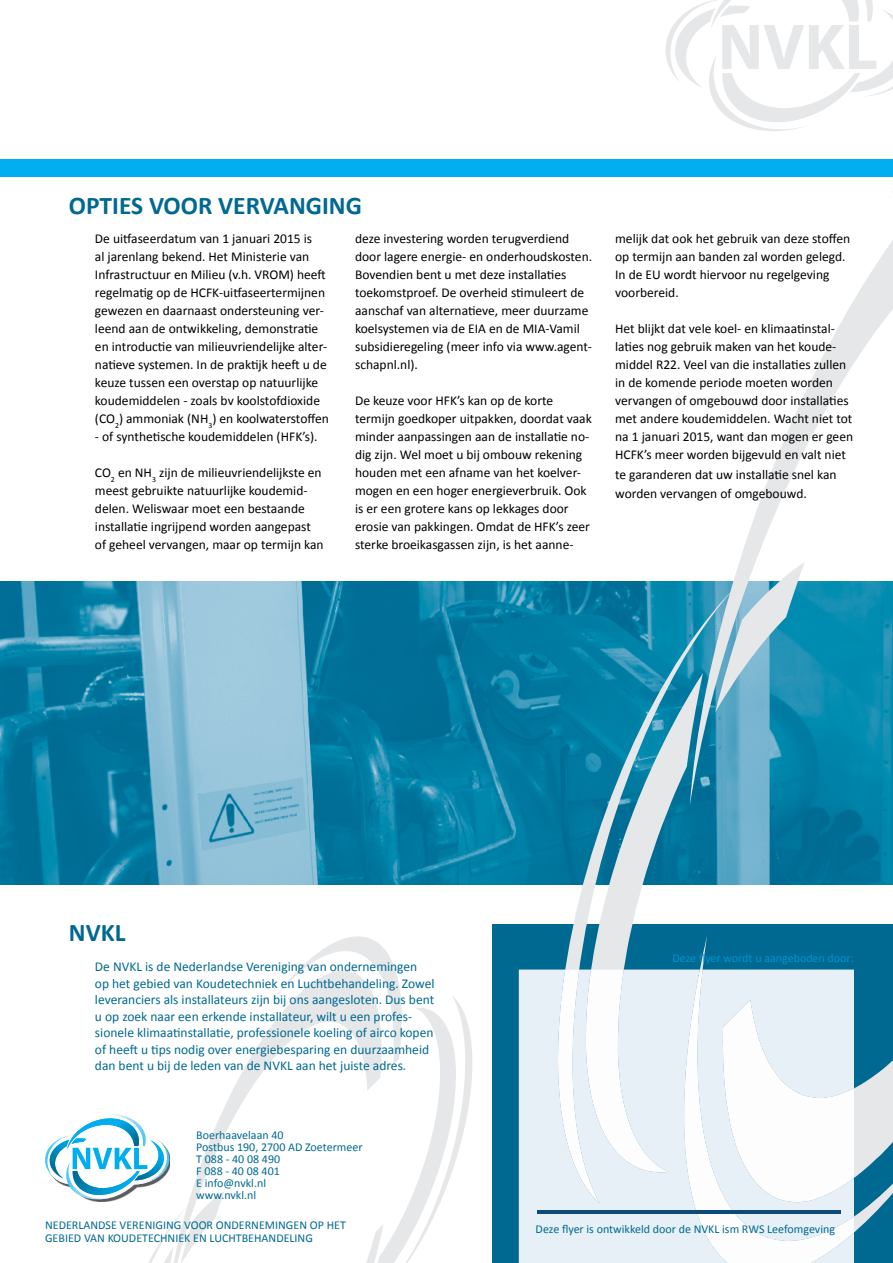
<style>
.page{position:relative;width:893px;height:1263px;background:#fff}
.page>*{position:absolute;margin:0;border:0;box-sizing:border-box;transform-origin:0 0}
.t1{font:700 25.5px "Calibri";color:#006991}
.t2{font:13.5px/18px "Calibri";color:#000}
.t3{font:13.5px/16.5px "Calibri";color:#006991}
.t4{font:12px/12px "Calibri";color:#006991}
.t5{font:12px "Calibri";color:#0093d0}
</style>
<div class="page">
<svg style="left:148px;top:936px;width:325px;height:327px"></svg>
<img style="left:0;top:581px;width:555px;height:303px">
<div style="left:492px;top:925px;width:401px;height:338px;background:#006991"></div>
<svg style="left:555px;top:176px;width:338px;height:1057px"></svg>
<svg style="left:45px;top:1112px;width:125px;height:91px"></svg>
<div style="left:519px;top:969px;width:38px;height:294px;background:#e6f0f6"></div>
<svg style="left:557px;top:969px;width:297px;height:294px;background:#ecf3f7"></svg>
<div style="left:0;top:159px;width:893px;height:17px;background:#00aeef"></div>
<svg style="left:665px;top:0;width:228px;height:131px"></svg>
<hr style="left:537px;top:1211px;width:303px;height:3px;background:#0c4b79">
<h1 class="t1" style="left:69px;top:189px;width:295px">OPTIES VOOR VERVANGING</h1>
<p class="t2" style="left:95px;top:230px;width:235px">De uitfaseerdatum van 1 januari 2015 is<br>al jarenlang bekend. Het Ministerie van Infrastructuur en Milieu (v.h. VROM) heeft regelmatig op de HCFK-uitfaseertermijnen gewezen en daarnaast ondersteuning ver&shy;leend aan de ontwikkeling, demonstratie en introductie van milieuvriendelijke alter&shy;natieve systemen. In de praktijk heeft u de keuze tussen een overstap op natuurlijke koudemiddelen - zoals bv koolstofdioxide (CO<sub>2</sub>) ammoniak (NH<sub>3</sub>) en koolwaterstoffen</p>
<p class="t2" style="left:95px;top:428px;width:224px">- of synthetische koudemiddelen (HFK’s).</p>
<p class="t2" style="left:95px;top:464px;width:230px">CO<sub>2</sub> en NH<sub>3</sub> zijn de milieuvriendelijkste en meest gebruikte natuurlijke koudemid&shy;delen. Weliswaar moet een bestaande installatie ingrijpend worden aangepast of geheel vervangen, maar op termijn kan</p>
<p class="t2" style="left:355px;top:230px;width:239px">deze investering worden terugverdiend door lagere energie- en onderhoudskosten.<br>Bovendien bent u met deze installaties toekomstproef. De overheid stimuleert de aanschaf van alternatieve, meer duurzame koelsystemen via de EIA en de MIA-Vamil subsidieregeling (meer info via www.agent&shy;schapnl.nl).</p>
<p class="t2" style="left:355px;top:392px;width:238px">De keuze voor HFK’s kan op de korte termijn goedkoper uitpakken, doordat vaak minder aanpassingen aan de installatie no&shy;dig zijn. Wel moet u bij ombouw rekening houden met een afname van het koelver&shy;mogen en een hoger energieverbruik. Ook is er een grotere kans op lekkages door erosie van pakkingen. Omdat de HFK’s zeer sterke broeikasgassen zijn, is het aanne-</p>
<p class="t2" style="left:615px;top:230px;width:236px">melijk dat ook het gebruik van deze stoffen op termijn aan banden zal worden gelegd.<br>In de EU wordt hiervoor nu regelgeving voorbereid.</p>
<p class="t2" style="left:615px;top:320px;width:239px">Het blijkt dat vele koel- en klimaatinstal&shy;laties nog gebruik maken van het koude&shy;middel R22. Veel van die installaties zullen in de komende periode moeten worden vervangen of omgebouwd door installaties met andere koudemiddelen. Wacht niet tot na 1 januari 2015, want dan mogen er geen HCFK’s meer worden bijgevuld en valt niet</p>
<p class="t2" style="left:615px;top:464px;width:223px;line-height:19.5px">te garanderen dat uw installatie snel kan worden vervangen of omgebouwd.</p>
<h1 class="t1" style="left:69px;top:916px;width:58px">NVKL</h1>
<p class="t3" style="left:95px;top:958px;width:341px">De NVKL is de Nederlandse Vereniging van ondernemingen op het gebied van Koudetechniek en Luchtbehandeling. Zowel leveranciers als installateurs zijn bij ons aangesloten. Dus bent u op zoek naar een erkende installateur, wilt u een profes&shy;sionele klimaatinstallatie, professionele koeling of airco kopen of heeft u tips nodig over energiebesparing en duurzaamheid dan bent u bij de leden van de NVKL aan het juiste adres.</p>
<p class="t4" style="left:196px;top:1129px;width:168px">Boerhaavelaan 40<br>Postbus 190, 2700 AD Zoetermeer<br>T 088 - 40 08 490<br>F 088 - 40 08 401<br>E info@nvkl.nl<br>www.nvkl.nl</p>
<p class="t5" style="left:673px;top:950px;width:183px">Deze flyer wordt u aangeboden door:</p>
<p class="t4" style="left:45px;top:1218px;width:302px;line-height:13.5px">NEDERLANDSE VERENIGING VOOR ONDERNEMINGEN OP HET<br>GEBIED VAN KOUDETECHNIEK EN LUCHTBEHANDELING</p>
<p class="t4" style="left:536px;top:1223px;width:301px">Deze flyer is ontwikkeld door de NVKL ism RWS Leefomgeving</p>
</div>
